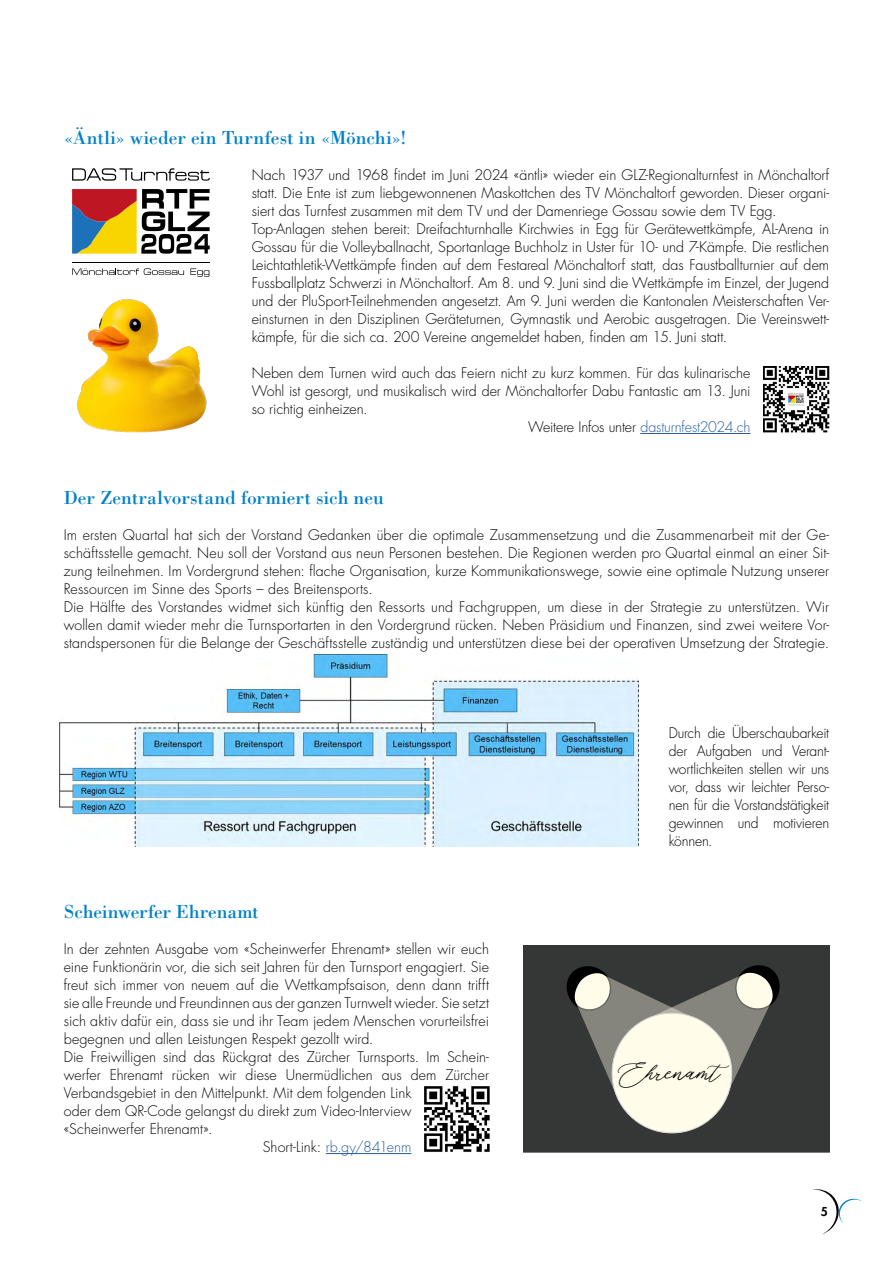
<style>
.page{position:relative;width:893px;height:1263px;background:#fff}
.page>*{position:absolute;margin:0;border:0;box-sizing:border-box;transform-origin:0 0}
.t1{font:36.9px "Grand Amoura";color:#000}
.t2{font:19.5px "Bodoni Std";color:#0081c9}
.t3{font:300 14.25px/18px "Futura Std";color:#000}
.t4{font:300 14.25px "Futura Std";letter-spacing:-.01em;color:#275b9b}
.t5{font:800 12px "Futura Std";color:#000}
.s1{color:#000}
</style>
<div class="page">
<svg style="left:812px;top:1189px;width:50px;height:45px"></svg>
<hr style="left:640px;top:433px;width:110px;height:1px;background:#275b9b">
<img style="left:763px;top:366px;width:66px;height:66px">
<img style="left:77px;top:299px;width:130px;height:133px">
<svg style="left:72px;top:268px;width:112px;height:7px"></svg>
<svg style="left:190px;top:268px;width:19px;height:9px"></svg>
<hr style="left:72px;top:262px;width:138px;height:1px;background:#000">
<svg style="left:72px;top:168px;width:138px;height:13px"></svg>
<svg style="left:72px;top:189px;width:138px;height:65px"></svg>
<hr style="left:326px;top:1153px;width:85px;height:1px;background:#275b9b">
<div style="left:523px;top:945px;width:306px;height:207px;background:#353636"></div>
<svg style="left:564px;top:962px;width:218px;height:133px;background:#61615c"></svg>
<div style="left:612px;top:1013px;width:120px;height:120px;background:#fffdea;border-radius:50%"></div>
<img style="left:424px;top:1086px;width:66px;height:66px">
<img style="left:60px;top:654px;width:579px;height:192px">
<h2 class="t2" style="left:64px;top:126px;width:344px">«Äntli» wieder ein Turnfest in «Mönchi»!</h2>
<p class="t3" style="left:252px;top:166px;width:579px">Nach 1937 und 1968 findet im Juni 2024 «äntli» wieder ein GLZ-Regionalturnfest in Mönchaltorf statt. Die Ente ist zum liebgewonnenen Maskottchen des TV Mönchaltorf geworden. Dieser organi&shy;siert das Turnfest zusammen mit dem TV und der Damenriege Gossau sowie dem TV Egg.<br>Top-Anlagen stehen bereit: Dreifachturnhalle Kirchwies in Egg für Gerätewettkämpfe, AL-Arena in Gossau für die Volleyballnacht, Sportanlage Buchholz in Uster für 10- und 7-Kämpfe. Die restlichen Leichtathletik-Wettkämpfe finden auf dem Festareal Mönchaltorf statt, das Faustballturnier auf dem Fussballplatz Schwerzi in Mönchaltorf. Am 8. und 9. Juni sind die Wettkämpfe im Einzel, der Jugend und der PluSport-Teilnehmenden angesetzt. Am 9. Juni werden die Kantonalen Meisterschaften Ver&shy;einsturnen in den Disziplinen Geräteturnen, Gymnastik und Aerobic ausgetragen. Die Vereinswett&shy;kämpfe, für die sich ca. 200 Vereine angemeldet haben, finden am 15. Juni statt.</p>
<p class="t3" style="left:252px;top:364px;width:500px">Neben dem Turnen wird auch das Feiern nicht zu kurz kommen. Für das kulinarische</p>
<p class="t3" style="left:252px;top:382px;width:500px">Wohl ist gesorgt, und musikalisch wird der Mönchaltorfer Dabu Fantastic am 13. Juni</p>
<p class="t3" style="left:252px;top:400px;width:117px">so richtig einheizen.</p>
<p class="t4" style="left:528px;top:418px;width:224px"><span class="s1">Weitere Infos unter</span> dasturnfest2024.ch</p>
<h2 class="t2" style="left:64px;top:486px;width:322px">Der Zentralvorstand formiert sich neu</h2>
<p class="t3" style="left:64px;top:526px;width:767px">Im ersten Quartal hat sich der Vorstand Gedanken über die optimale Zusammensetzung und die Zusammenarbeit mit der Ge&shy;schäftsstelle gemacht. Neu soll der Vorstand aus neun Personen bestehen. Die Regionen werden pro Quartal einmal an einer Sit&shy;zung teilnehmen. Im Vordergrund stehen: flache Organisation, kurze Kommunikationswege, sowie eine optimale Nutzung unserer Ressourcen im Sinne des Sports – des Breitensports.<br>Die Hälfte des Vorstandes widmet sich künftig den Ressorts und Fachgruppen, um diese in der Strategie zu unterstützen. Wir wollen damit wieder mehr die Turnsportarten in den Vordergrund rücken. Neben Präsidium und Finanzen, sind zwei weitere Vor&shy;standspersonen für die Belange der Geschäftsstelle zuständig und unterstützen diese bei der operativen Umsetzung der Strategie.</p>
<h2 class="t2" style="left:64px;top:900px;width:196px">Scheinwerfer Ehrenamt</h2>
<p class="t3" style="left:64px;top:940px;width:427px">In der zehnten Ausgabe vom «Scheinwerfer Ehrenamt» stellen wir euch</p>
<p class="t3" style="left:64px;top:958px;width:427px">eine Funktionärin vor, die sich seit Jahren für den Turnsport engagiert. Sie</p>
<p class="t3" style="left:64px;top:976px;width:427px">freut sich immer von neuem auf die Wettkampfsaison, denn dann trifft</p>
<p class="t3" style="left:64px;top:994px;width:427px">sie alle Freunde und Freundinnen aus der ganzen Turnwelt wieder. Sie setzt</p>
<p class="t3" style="left:64px;top:1012px;width:427px">sich aktiv dafür ein, dass sie und ihr Team jedem Menschen vorurteilsfrei</p>
<p class="t3" style="left:64px;top:1030px;width:311px">begegnen und allen Leistungen Respekt gezollt wird.</p>
<p class="t3" style="left:64px;top:1048px;width:427px">Die Freiwilligen sind das Rückgrat des Zürcher Turnsports. Im Schein-</p>
<p class="t3" style="left:64px;top:1066px;width:427px">werfer Ehrenamt rücken wir diese Unermüdlichen aus dem Zürcher</p>
<p class="t3" style="left:64px;top:1084px;width:349px">Verbandsgebiet in den Mittelpunkt. Mit dem folgenden Link</p>
<p class="t3" style="left:64px;top:1102px;width:349px">oder dem QR-Code gelangst du direkt zum Video-Interview</p>
<p class="t3" style="left:64px;top:1120px;width:150px">«Scheinwerfer Ehrenamt».</p>
<p class="t4" style="left:263px;top:1138px;width:150px"><span class="s1">Short-Link:</span> rb.gy/841enm</p>
<p class="t3" style="left:669px;top:724px;width:162px;text-align:justify">Durch die Überschaubarkeit der Aufgaben und Verant&shy;wortlichkeiten stellen wir uns vor, dass wir leichter Perso&shy;nen für die Vorstandstätigkeit gewinnen und motivieren können.</p>
<h1 class="t1" style="left:614px;top:1059px;width:106px">Ehrenamt</h1>
<p class="t5" style="left:821px;top:1204px;width:8px">5</p>
</div>
